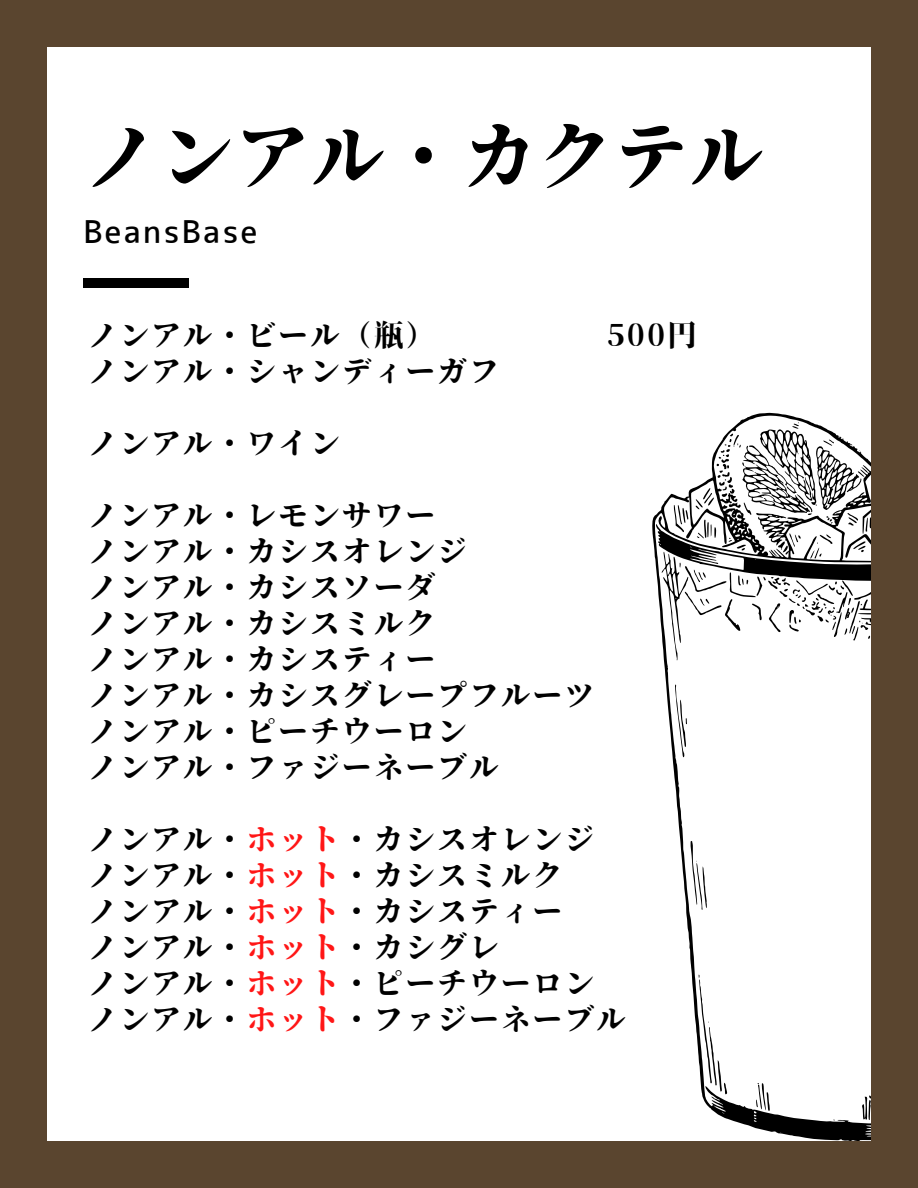
<style>
.page{position:relative;width:918px;height:1188px;background:#fff}
.page>*{position:absolute;margin:0;border:0;box-sizing:border-box;transform-origin:0 0}
.t1{font:75px "Soukou Mincho";letter-spacing:.01em;color:#000}
.t2{font:31.2px "JK Gothic M";letter-spacing:.08em;color:#000}
.t3{font:30px "Soukou Mincho";letter-spacing:.06em;color:#000}
.s1{color:#ff1616}
</style>
<div class="page">
<div style="left:83px;top:278px;width:105px;height:9px;background:#000"></div>
<div style="left:0;top:0;width:918px;height:46px;background:#5a452f"></div>
<svg style="left:652px;top:353px;width:220px;height:788px"></svg>
<div style="left:0;top:1142px;width:918px;height:46px;background:#5a452f"></div>
<div style="left:872px;top:0;width:46px;height:1188px;background:#5a452f"></div>
<div style="left:0;top:0;width:46px;height:1188px;background:#5a452f"></div>
<p class="t1" style="left:83px;top:118px;width:682px">ノンアル・カクテル</p>
<p class="t2" style="left:83px;top:216px;width:176px">BeansBase</p>
<p class="t3" style="left:88px;top:319px;width:349px">ノンアル・ビール（瓶）</p>
<p class="t3" style="left:88px;top:355px;width:413px">ノンアル・シャンディーガフ</p>
<p class="t3" style="left:88px;top:427px;width:254px">ノンアル・ワイン</p>
<p class="t3" style="left:607px;top:319px;width:92px">500円</p>
<p class="t3" style="left:88px;top:499px;width:349px">ノンアル・レモンサワー</p>
<p class="t3" style="left:88px;top:535px;width:381px">ノンアル・カシスオレンジ</p>
<p class="t3" style="left:88px;top:571px;width:349px">ノンアル・カシスソーダ</p>
<p class="t3" style="left:88px;top:607px;width:349px">ノンアル・カシスミルク</p>
<p class="t3" style="left:88px;top:643px;width:349px">ノンアル・カシスティー</p>
<p class="t3" style="left:88px;top:679px;width:508px">ノンアル・カシスグレープフルーツ</p>
<p class="t3" style="left:88px;top:715px;width:381px">ノンアル・ピーチウーロン</p>
<p class="t3" style="left:88px;top:751px;width:413px">ノンアル・ファジーネーブル</p>
<p class="t3" style="left:88px;top:823px;width:508px">ノンアル・<span class="s1">ホット</span>・カシスオレンジ</p>
<p class="t3" style="left:88px;top:859px;width:477px">ノンアル・<span class="s1">ホット</span>・カシスミルク</p>
<p class="t3" style="left:88px;top:895px;width:477px">ノンアル・<span class="s1">ホット</span>・カシスティー</p>
<p class="t3" style="left:88px;top:931px;width:413px">ノンアル・<span class="s1">ホット</span>・カシグレ</p>
<p class="t3" style="left:88px;top:967px;width:508px">ノンアル・<span class="s1">ホット</span>・ピーチウーロン</p>
<p class="t3" style="left:88px;top:1003px;width:540px">ノンアル・<span class="s1">ホット</span>・ファジーネーブル</p>
</div>
